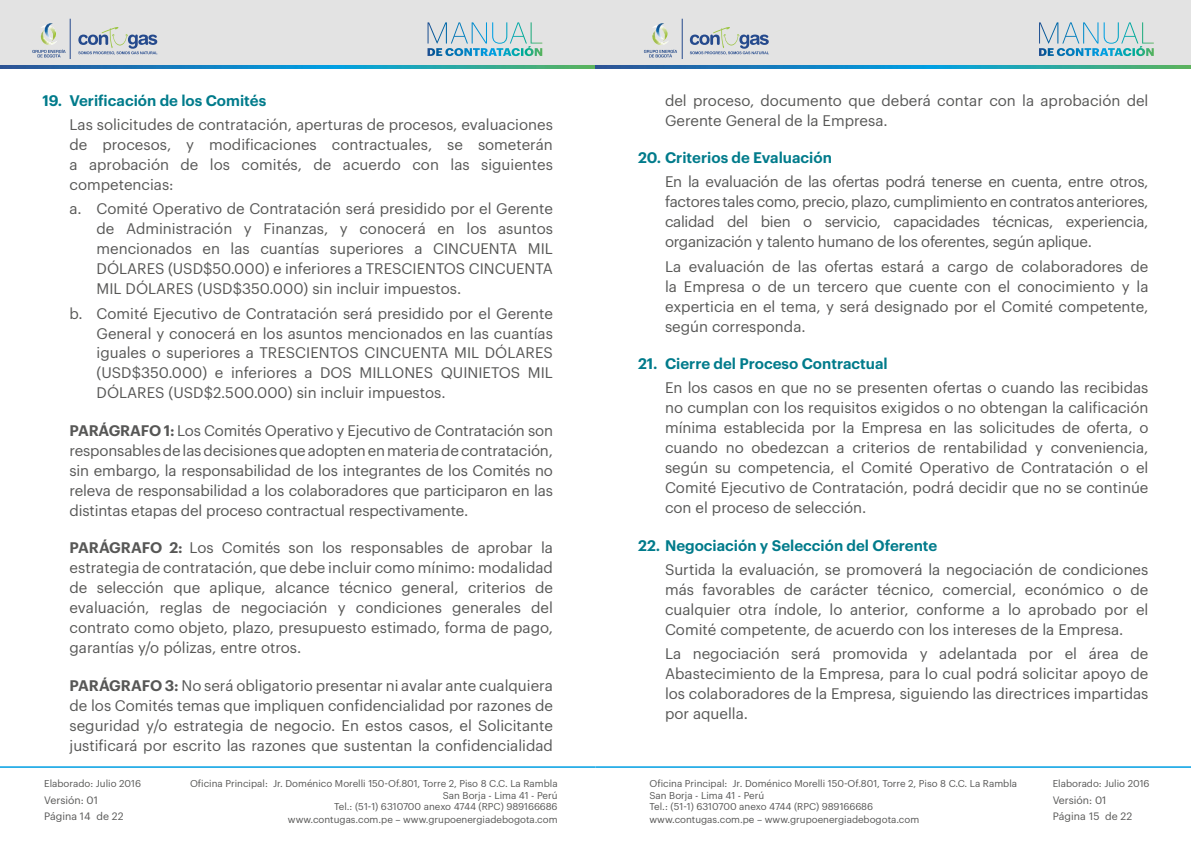
<style>
.page{position:relative;width:1191px;height:851px;background:#fff}
.page>*{position:absolute;margin:0;border:0;box-sizing:border-box;transform-origin:0 0}
.t1{font:15px/20px "Graphik";color:#575756;text-align:justify}
.t2{font:600 15px "Graphik";color:#007b8b}
.t3{font:10.5px/16.5px "Graphik";color:#575756}
.t4{font:9.75px/12px "Graphik";color:#575756;text-align:right}
.s1{font-weight:600}
</style>
<div class="page">
<div style="left:0;top:0;width:595px;height:65px;background:#e3e3e3"></div>
<div style="left:595px;top:0;width:596px;height:65px;background:#e3e3e3"></div>
<img style="left:0;top:65px;width:1191px;height:3px">
<svg style="left:427px;top:22px;width:115px;height:34px"></svg>
<svg style="left:1039px;top:22px;width:114px;height:34px"></svg>
<svg style="left:78px;top:27px;width:79px;height:28px"></svg>
<svg style="left:690px;top:27px;width:79px;height:28px"></svg>
<hr style="left:70px;top:19px;width:1px;height:40px;background:#25498d">
<hr style="left:682px;top:19px;width:1px;height:40px;background:#25498d">
<svg style="left:32px;top:49px;width:34px;height:8px"></svg>
<img style="left:41px;top:31px;width:4px;height:12px">
<svg style="left:41px;top:23px;width:10px;height:8px"></svg>
<svg style="left:644px;top:49px;width:33px;height:8px"></svg>
<img style="left:652px;top:31px;width:5px;height:12px">
<svg style="left:653px;top:23px;width:10px;height:8px"></svg>
<hr style="left:0;top:766px;width:595px;height:1px;background:#009fe3">
<hr style="left:595px;top:766px;width:596px;height:1px;background:#009fe3">
<p class="t2" style="left:43px;top:89px;width:225px">19. Verificación de los Comités</p>
<p class="t1" style="left:70px;top:113px;width:485px">Las solicitudes de contratación, aperturas de procesos, evaluaciones de procesos, y modificaciones contractuales, se someterán a aprobación de los comités, de acuerdo con las siguientes competencias:</p>
<p class="t1" style="left:97px;top:198px;width:458px;text-indent:-27px">a. Comité Operativo de Contratación será presidido por el Gerente de Administración y Finanzas, y conocerá en los asuntos mencionados en las cuantías superiores a CINCUENTA MIL DÓLARES (USD$50.000) e inferiores a TRESCIENTOS CINCUENTA MIL DÓLARES (USD$350.000) sin incluir impuestos.</p>
<p class="t1" style="left:97px;top:302px;width:458px;text-indent:-27px">b. Comité Ejecutivo de Contratación será presidido por el Gerente General y conocerá en los asuntos mencionados en las cuantías iguales o superiores a TRESCIENTOS CINCUENTA MIL DÓLARES (USD$350.000) e inferiores a DOS MILLONES QUINIETOS MIL DÓLARES (USD$2.500.000) sin incluir impuestos.</p>
<p class="t1" style="left:70px;top:419px;width:485px"><span class="s1">PARÁGRAFO 1:</span> Los Comités Operativo y Ejecutivo de Contratación son responsables de las decisiones que adopten en materia de contratación, sin embargo, la responsabilidad de los integrantes de los Comités no releva de responsabilidad a los colaboradores que participaron en las distintas etapas del proceso contractual respectivamente.</p>
<p class="t1" style="left:70px;top:536px;width:485px"><span class="s1">PARÁGRAFO 2:</span> Los Comités son los responsables de aprobar la estrategia de contratación, que debe incluir como mínimo: modalidad de selección que aplique, alcance técnico general, criterios de evaluación, reglas de negociación y condiciones generales del contrato como objeto, plazo, presupuesto estimado, forma de pago, garantías y/o pólizas, entre otros.</p>
<p class="t1" style="left:70px;top:674px;width:485px"><span class="s1">PARÁGRAFO 3:</span> No será obligatorio presentar ni avalar ante cualquiera de los Comités temas que impliquen confidencialidad por razones de seguridad y/o estrategia de negocio. En estos casos, el Solicitante justificará por escrito las razones que sustentan la confidencialidad</p>
<p class="t1" style="left:665px;top:89px;width:485px">del proceso, documento que deberá contar con la aprobación del<br>Gerente General de la Empresa.</p>
<p class="t2" style="left:638px;top:146px;width:195px">20. Criterios de Evaluación</p>
<p class="t1" style="left:665px;top:171px;width:485px">En la evaluación de las ofertas podrá tenerse en cuenta, entre otros, factores tales como, precio, plazo, cumplimiento en contratos anteriores, calidad del bien o servicio, capacidades técnicas, experiencia, organización y talento humano de los oferentes, según aplique.</p>
<p class="t1" style="left:665px;top:255px;width:485px">La evaluación de las ofertas estará a cargo de colaboradores de la Empresa o de un tercero que cuente con el conocimiento y la experticia en el tema, y será designado por el Comité competente, según corresponda.</p>
<p class="t2" style="left:638px;top:352px;width:251px">21. Cierre del Proceso Contractual</p>
<p class="t1" style="left:665px;top:376px;width:485px">En los casos en que no se presenten ofertas o cuando las recibidas no cumplan con los requisitos exigidos o no obtengan la calificación mínima establecida por la Empresa en las solicitudes de oferta, o cuando no obedezcan a criterios de rentabilidad y conveniencia, según su competencia, el Comité Operativo de Contratación o el Comité Ejecutivo de Contratación, podrá decidir que no se continúe con el proceso de selección.</p>
<p class="t2" style="left:638px;top:533px;width:301px">22. Negociación y Selección del Oferente</p>
<p class="t1" style="left:665px;top:558px;width:485px">Surtida la evaluación, se promoverá la negociación de condiciones más favorables de carácter técnico, comercial, económico o de cualquier otra índole, lo anterior, conforme a lo aprobado por el Comité competente, de acuerdo con los intereses de la Empresa.</p>
<p class="t1" style="left:665px;top:642px;width:485px">La negociación será promovida y adelantada por el área de Abastecimiento de la Empresa, para lo cual podrá solicitar apoyo de los colaboradores de la Empresa, siguiendo las directrices impartidas por aquella.</p>
<p class="t4" style="left:44px;top:776px;width:98px">Elaborado: Julio 2016</p>
<p class="t3" style="left:44px;top:790px;width:55px">Versión: 01<br>Página 14</p>
<p class="t3" style="left:97px;top:807px;width:28px">de 22</p>
<p class="t4" style="left:190px;top:776px;width:369px">Oficina Principal: Jr. Doménico Morelli 150-Of.801, Torre 2, Piso 8 C.C. La Rambla San Borja - Lima 41 - Perú<br>Tel.: (51-1) 6310700 anexo 4744 (RPC) 989166686<br>www.contugas.com.pe – www.grupoenergiadebogota.com</p>
<p class="t4" style="left:649px;top:776px;width:369px;text-align:left">Oficina Principal: Jr. Doménico Morelli 150-Of.801, Torre 2, Piso 8 C.C. La Rambla San Borja - Lima 41 - Perú<br>Tel.: (51-1) 6310700 anexo 4744 (RPC) 989166686<br>www.contugas.com.pe – www.grupoenergiadebogota.com</p>
<p class="t4" style="left:1052px;top:776px;width:98px">Elaborado: Julio 2016</p>
<p class="t3" style="left:1052px;top:790px;width:55px">Versión: 01<br>Página 15</p>
<p class="t3" style="left:1105px;top:807px;width:28px">de 22</p>
</div>
